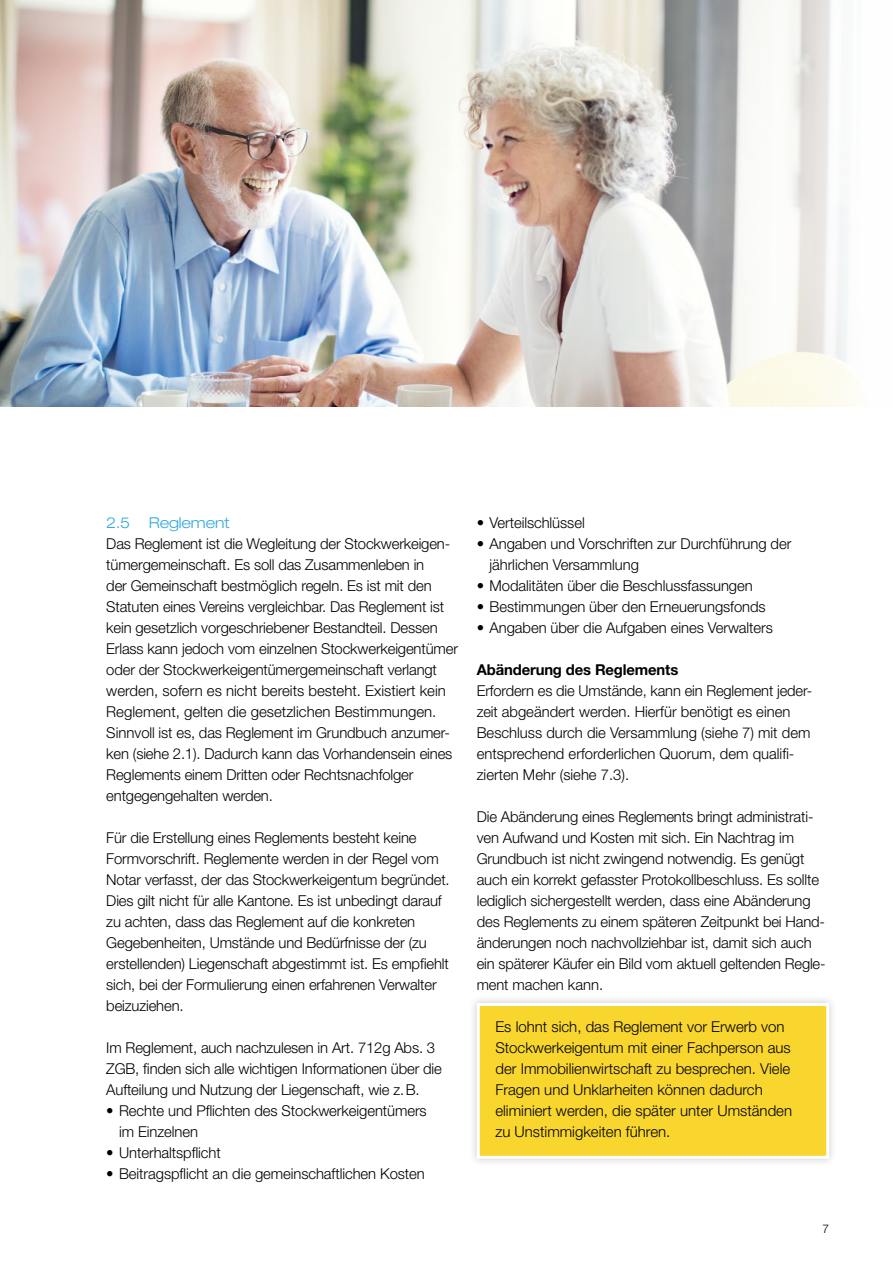
<style>
.page{position:relative;width:893px;height:1263px;background:#fff}
.page>*{position:absolute;margin:0;border:0;box-sizing:border-box;transform-origin:0 0}
.t1{font:300 15px/21px "Helvetica Neue LT Std";letter-spacing:-.01em;color:#000}
.t2{font:700 15px "Helvetica Neue LT Std";letter-spacing:-.01em;color:#000}
.t3{font:300 expanded 15px "Helvetica Neue LT Std";letter-spacing:-.01em;color:#34a9e1}
.t4{font:300 12px "Helvetica Neue LT Std";color:#000}
</style>
<div class="page">
<div style="left:468px;top:995px;width:369px;height:172px;background:#000;opacity:.2"></div>
<div style="left:477px;top:1003px;width:352px;height:156px;background:#f8d62d;border:3px solid #fff"></div>
<img style="left:0;top:0;width:856px;height:407px">
<p class="t3" style="left:106px;top:513px;width:25px">2.5</p>
<p class="t3" style="left:149px;top:513px;width:82px">Reglement</p>
<p class="t1" style="left:106px;top:532px;width:353px">Das Reglement ist die Wegleitung der Stockwerkeigen&shy;tümergemeinschaft. Es soll das Zusammenleben in<br>der Gemeinschaft bestmöglich regeln. Es ist mit den Statuten eines Vereins vergleichbar. Das Reglement ist kein gesetzlich vorgeschriebener Bestandteil. Dessen Erlass kann jedoch vom einzelnen Stockwerkeigentümer oder der Stockwerkeigentümergemeinschaft verlangt werden, sofern es nicht bereits besteht. Existiert kein Reglement, gelten die gesetzlichen Bestimmungen.<br>Sinnvoll ist es, das Reglement im Grundbuch anzumer&shy;ken (siehe 2.1). Dadurch kann das Vorhandensein eines Reglements einem Dritten oder Rechtsnachfolger entgegengehalten werden.</p>
<p class="t1" style="left:106px;top:826px;width:345px">Für die Erstellung eines Reglements besteht keine Formvorschrift. Reglemente werden in der Regel vom Notar verfasst, der das Stockwerkeigentum begründet.<br>Dies gilt nicht für alle Kantone. Es ist unbedingt darauf zu achten, dass das Reglement auf die konkreten Gegebenheiten, Umstände und Bedürfnisse der (zu erstellenden) Liegenschaft abgestimmt ist. Es empfiehlt sich, bei der Formulierung einen erfahrenen Verwalter beizuziehen.</p>
<p class="t1" style="left:106px;top:1036px;width:337px">Im Reglement, auch nachzulesen in Art. 712g Abs. 3<br>ZGB, finden sich alle wichtigen Informationen über die<br>Aufteilung und Nutzung der Liegenschaft, wie z.B.</p>
<p class="t1" style="left:119px;top:1099px;width:309px;text-indent:-13px">• Rechte und Pflichten des Stockwerkeigentümers im Einzelnen</p>
<p class="t1" style="left:106px;top:1141px;width:116px">• Unterhaltspflicht</p>
<p class="t1" style="left:106px;top:1162px;width:320px">• Beitragspflicht an die gemeinschaftlichen Kosten</p>
<p class="t1" style="left:477px;top:511px;width:109px">• Verteilschlüssel</p>
<p class="t1" style="left:489px;top:532px;width:303px;text-indent:-13px">• Angaben und Vorschriften zur Durchführung der jährlichen Versammlung</p>
<p class="t1" style="left:477px;top:574px;width:277px">• Modalitäten über die Beschlussfassungen</p>
<p class="t1" style="left:477px;top:595px;width:290px">• Bestimmungen über den Erneuerungsfonds</p>
<p class="t1" style="left:477px;top:616px;width:298px">• Angaben über die Aufgaben eines Verwalters</p>
<p class="t2" style="left:477px;top:660px;width:203px">Abänderung des Reglements</p>
<p class="t1" style="left:477px;top:679px;width:337px">Erfordern es die Umstände, kann ein Reglement jeder&shy;zeit abgeändert werden. Hierfür benötigt es einen Beschluss durch die Versammlung (siehe 7) mit dem entsprechend erforderlichen Quorum, dem qualifi&shy;zierten Mehr (siehe 7.3).</p>
<p class="t1" style="left:477px;top:805px;width:350px">Die Abänderung eines Reglements bringt administrati&shy;ven Aufwand und Kosten mit sich. Ein Nachtrag im Grundbuch ist nicht zwingend notwendig. Es genügt auch ein korrekt gefasster Protokollbeschluss. Es sollte lediglich sichergestellt werden, dass eine Abänderung des Reglements zu einem späteren Zeitpunkt bei Hand&shy;änderungen noch nachvollziehbar ist, damit sich auch ein späterer Käufer ein Bild vom aktuell geltenden Regle&shy;ment machen kann.</p>
<p class="t1" style="left:495px;top:1015px;width:298px">Es lohnt sich, das Reglement vor Erwerb von Stockwerkeigentum mit einer Fachperson aus der Immobilienwirtschaft zu besprechen. Viele Fragen und Unklarheiten können dadurch eliminiert werden, die später unter Umständen zu Unstimmigkeiten führen.</p>
<p class="t4" style="left:822px;top:1221px;width:8px">7</p>
</div>
